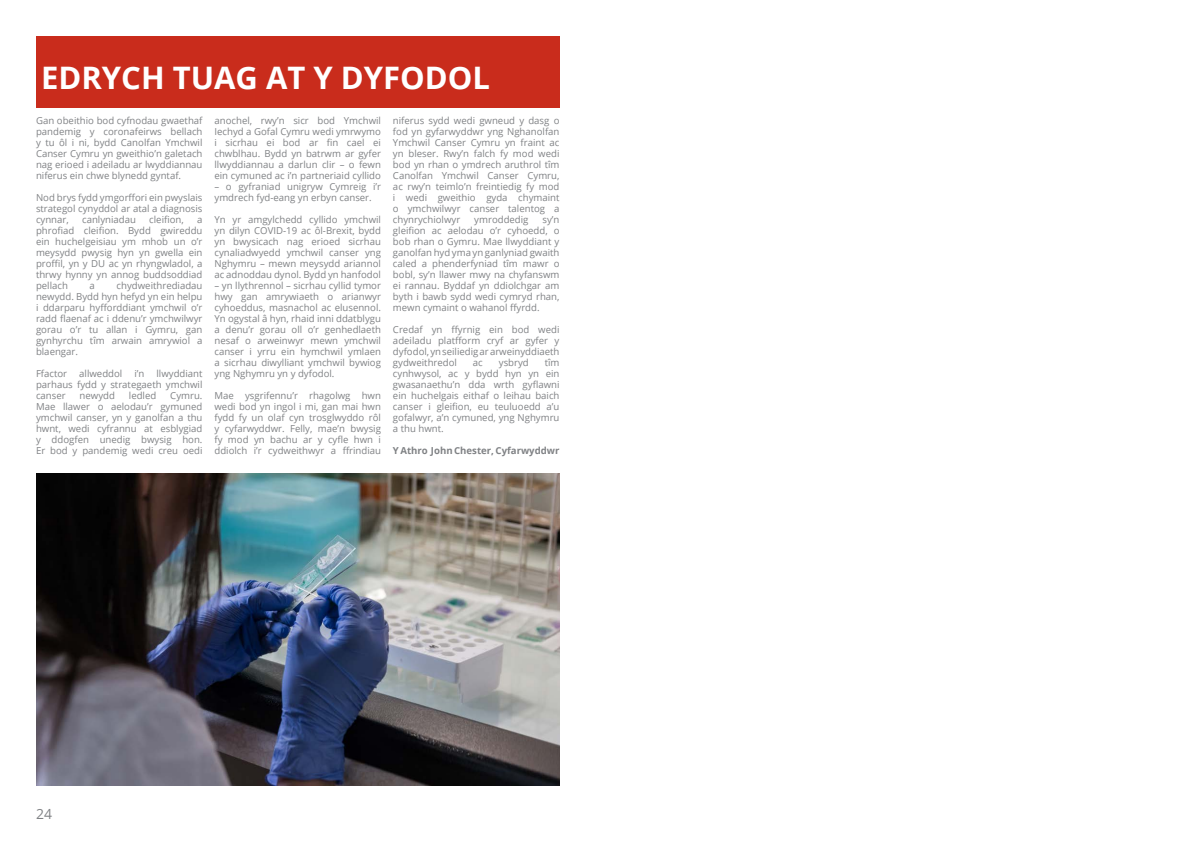
<style>
.page{position:relative;width:1191px;height:842px;background:#fff}
.page>*{position:absolute;margin:0;border:0;box-sizing:border-box;transform-origin:0 0}
.t1{font:31px "Open Sans Bold 2";color:#fff}
.t2{font:14px "Open Sans";color:#808285}
.Booklet_grey_text{font:9.6px/11px "Open Sans";color:#808285;text-align:justify}
.Booklet_grey_text-2{font:9.6px/11px "Open Sans 2";color:#808285;text-align:justify}
.Booklet_grey_text-3{font:9.6px "Open Sans Bold 2";color:#808285}
.s1{font-family:"Open Sans 2"}
.s2{font-family:"Open Sans"}
</style>
<div class="page">
<div style="left:36px;top:36px;width:523px;height:72px;background:#c92c1c"></div>
<img style="left:36px;top:473px;width:523px;height:312px">
<p class="t1" style="left:41px;top:56px;width:450px">EDRYCH TUAG AT Y DYFODOL</p>
<p class="Booklet_grey_text" style="left:214px;top:115px;width:168px">anochel, rwy’n sicr bod Ymchwil Iechyd a Gofal Cymru wedi ymrwymo <span class="s1">i sicrhau ei bod ar fin cael ei </span>chwblhau. Bydd yn batrwm ar gyfer llwyddiannau a darlun clir – o fewn ein cymuned ac i’n partneriaid cyllido</p>
<p class="Booklet_grey_text" style="left:214px;top:181px;width:168px">– o gyfraniad unigryw Cymreig i’r ymdrech fyd-eang yn erbyn canser.</p>
<p class="Booklet_grey_text" style="left:214px;top:214px;width:168px">Yn yr amgylchedd cyllido ymchwil <span class="s1">yn dilyn COVID-19 ac ôl-Brexit, bydd </span>yn bwysicach nag erioed sicrhau cynaliadwyedd ymchwil canser yng Nghymru – mewn meysydd ariannol ac adnoddau dynol. Bydd yn hanfodol</p>
<p class="Booklet_grey_text" style="left:214px;top:280px;width:168px">– yn llythrennol – sicrhau cyllid tymor hwy gan amrywiaeth o arianwyr cyhoeddus, masnachol ac elusennol.<br>Yn ogystal â hyn, rhaid inni ddatblygu a denu’r gorau oll o’r genhedlaeth nesaf o arweinwyr mewn ymchwil canser i yrru ein hymchwil ymlaen a sicrhau diwylliant ymchwil bywiog yng Nghymru yn y dyfodol.</p>
<p class="Booklet_grey_text-2" style="left:214px;top:390px;width:168px"><span class="s2">Mae ysgrifennu’r rhagolwg hwn wedi bod yn ingol i mi, gan mai hwn </span>fydd fy un olaf cyn trosglwyddo rôl <span class="s2">y cyfarwyddwr. Felly, mae’n bwysig </span>fy mod yn bachu ar y cyfle hwn i ddiolch i’r cydweithwyr a ffrindiau</p>
<p class="Booklet_grey_text" style="left:36px;top:115px;width:168px">Gan obeithio bod cyfnodau gwaethaf pandemig y coronafeirws bellach <span class="s1">y tu ôl i ni, bydd Canolfan Ymchwil </span>Canser Cymru yn gweithio’n galetach nag erioed i adeiladu ar lwyddiannau niferus ein chwe blynedd gyntaf.</p>
<p class="Booklet_grey_text-2" style="left:36px;top:192px;width:168px">Nod brys fydd ymgorffori ein pwyslais <span class="s2">strategol cynyddol ar atal a diagnosis </span>cynnar,</p>
<p class="Booklet_grey_text" style="left:393px;top:115px;width:168px">niferus sydd wedi gwneud y dasg o fod yn gyfarwyddwr yng Nghanolfan Ymchwil Canser Cymru yn fraint ac yn bleser. Rwy’n falch fy mod wedi bod yn rhan o ymdrech aruthrol tîm Canolfan Ymchwil Canser Cymru, ac rwy’n teimlo’n freintiedig fy mod i wedi gweithio gyda chymaint o ymchwilwyr canser talentog a chynrychiolwyr</p>
<p class="Booklet_grey_text-2" style="left:82px;top:214px;width:55px">canlyniadau</p>
<p class="Booklet_grey_text-2" style="left:149px;top:214px;width:36px">cleifion,</p>
<p class="Booklet_grey_text" style="left:474px;top:214px;width:56px">ymroddedig</p>
<p class="Booklet_grey_text" style="left:393px;top:214px;width:168px;text-indent:150px">sy’n <span class="s1">gleifion ac aelodau o’r cyhoedd, o </span>bob rhan o Gymru. Mae llwyddiant y ganolfan hyd yma yn ganlyniad gwaith caled a phenderfyniad tîm mawr o bobl, sy’n llawer mwy na chyfanswm ei rannau. Byddaf yn ddiolchgar am byth i bawb sydd wedi cymryd rhan, <span class="s1">mewn cymaint o wahanol ffyrdd.</span></p>
<p class="Booklet_grey_text-2" style="left:393px;top:324px;width:168px">Credaf yn ffyrnig ein bod wedi adeiladu platfform cryf ar gyfer y <span class="s2">dyfodol, yn seiliedig ar arweinyddiaeth gydweithredol</span></p>
<p class="Booklet_grey_text" style="left:36px;top:214px;width:168px;text-indent:161px"><span class="s1">a phrofiad cleifion. Bydd gwireddu </span>ein huchelgeisiau ym mhob un o’r meysydd pwysig hyn yn gwella ein <span class="s1">proffil, yn y DU ac yn rhyngwladol, a </span>thrwy hynny yn annog buddsoddiad pellach</p>
<p class="Booklet_grey_text" style="left:36px;top:280px;width:168px;text-indent:81px">chydweithrediadau newydd. Bydd hyn hefyd yn ein helpu <span class="s1">i ddarparu hyfforddiant ymchwil o’r radd flaenaf ac i ddenu’r ymchwilwyr </span>gorau o’r tu allan i Gymru, gan gynhyrchu tîm arwain amrywiol a blaengar.</p>
<p class="Booklet_grey_text" style="left:36px;top:368px;width:33px">Ffactor</p>
<p class="Booklet_grey_text" style="left:79px;top:368px;width:45px">allweddol</p>
<p class="Booklet_grey_text" style="left:134px;top:368px;width:11px">i’n</p>
<p class="Booklet_grey_text" style="left:90px;top:280px;width:7px">a</p>
<p class="Booklet_grey_text" style="left:393px;top:357px;width:168px;text-indent:152px">tîm cynhwysol, ac y bydd hyn yn ein <span class="s1">gwasanaethu’n dda wrth gyflawni </span>ein huchelgais eithaf o leihau baich <span class="s1">canser i gleifion, eu teuluoedd a’u </span>gofalwyr, a’n cymuned, yng Nghymru a thu hwnt.</p>
<p class="Booklet_grey_text-3" style="left:393px;top:444px;width:168px">Y Athro John Chester, Cyfarwyddwr</p>
<p class="Booklet_grey_text" style="left:473px;top:357px;width:11px">ac</p>
<p class="Booklet_grey_text" style="left:499px;top:357px;width:31px">ysbryd</p>
<p class="Booklet_grey_text" style="left:36px;top:368px;width:168px;text-indent:120px">llwyddiant parhaus fydd y strategaeth ymchwil canser</p>
<p class="Booklet_grey_text" style="left:80px;top:390px;width:37px">newydd</p>
<p class="Booklet_grey_text" style="left:129px;top:390px;width:29px">ledled</p>
<p class="Booklet_grey_text" style="left:36px;top:390px;width:168px;text-indent:134px">Cymru.<br>Mae llawer o aelodau’r gymuned ymchwil canser, yn y ganolfan a thu hwnt, wedi cyfrannu at esblygiad y ddogfen unedig bwysig hon.<br>Er bod y pandemig wedi creu oedi</p>
<h2 class="t2" style="left:36px;top:804px;width:18px">24</h2>
</div>
